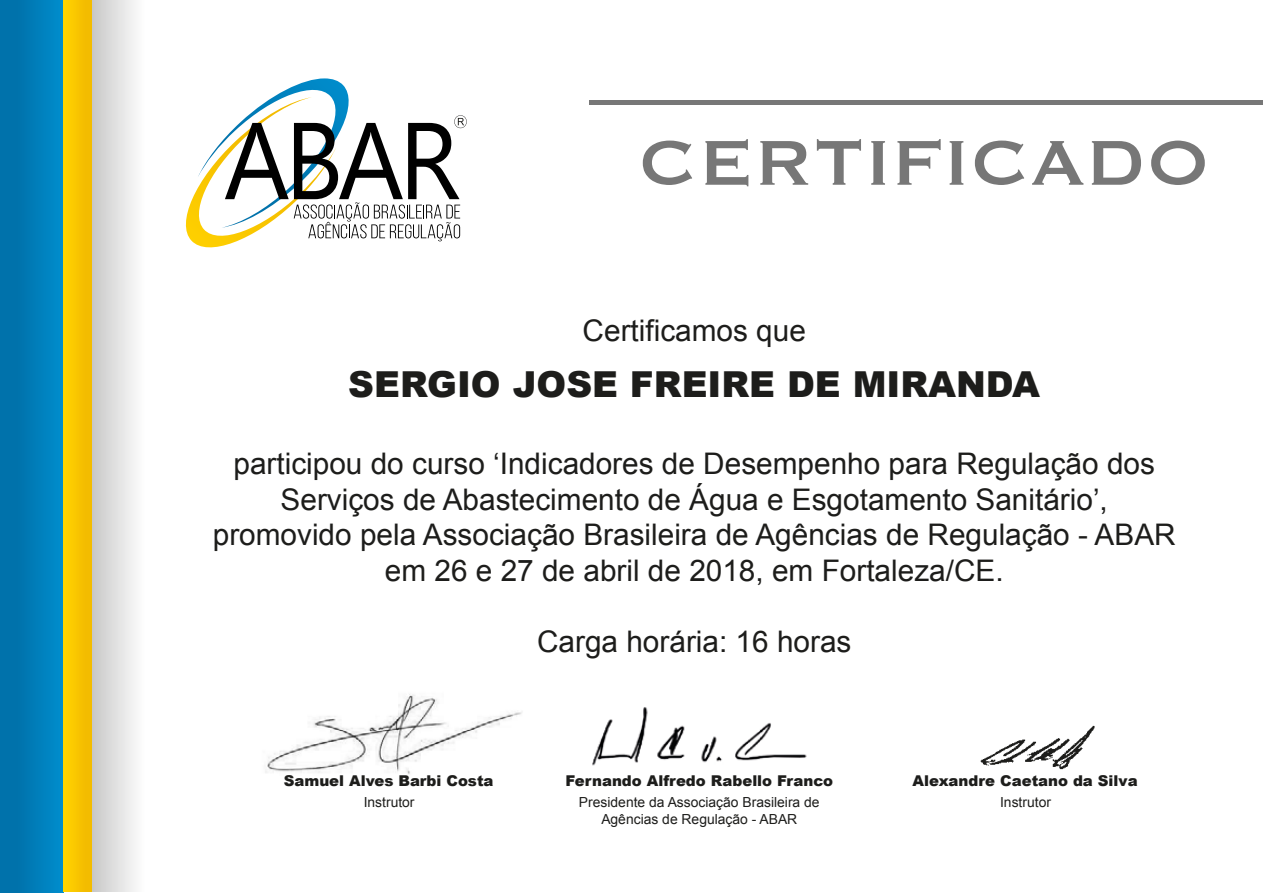
<style>
.page{position:relative;width:1263px;height:893px;background:#fff}
.page>*{position:absolute;margin:0;border:0;box-sizing:border-box;transform-origin:0 0}
.t1{font:83.1px "Copperplate";color:#777}
.t2{font:900 35.85px "Arial";color:#1d1d1b}
.t3{font:29.7px/35.7px "Arial";color:#1d1d1b;text-align:center}
.t4{font:900 14.85px "Arial";color:#1d1d1b}
.t5{font:13.95px/16.6px "Arial";color:#1d1d1b;text-align:center}
</style>
<div class="page">
<img style="left:980px;top:725px;width:115px;height:45px">
<img style="left:265px;top:694px;width:257px;height:81px">
<div style="left:0;top:0;width:64px;height:892px;background:linear-gradient(to right,#006ca4,#008ccb)"></div>
<div style="left:91px;top:0;width:73px;height:891px;background:linear-gradient(to right,#cbcaca,#fff)"></div>
<div style="left:64px;top:0;width:28px;height:891px;background:linear-gradient(to right,#ffd300,#f1b900)"></div>
<div style="left:590px;top:100px;width:673px;height:5px;background:#777"></div>
<svg style="left:185px;top:78px;width:282px;height:170px"></svg>
<img style="left:592px;top:707px;width:215px;height:59px">
<h1 class="t1" style="left:638px;top:108px;width:573px">CERTIFICADO</h1>
<p class="t3" style="left:583px;top:313px;width:225px">Certificamos que</p>
<p class="t2" style="left:348px;top:358px;width:693px">SERGIO JOSE FREIRE DE MIRANDA</p>
<p class="t3" style="left:213px;top:446px;width:964px">participou do curso ‘Indicadores de Desempenho para Regulação dos Serviços de Abastecimento de Água e Esgotamento Sanitário’, promovido pela Associação Brasileira de Agências de Regulação - ABAR em 26 e 27 de abril de 2018, em Fortaleza/CE.</p>
<p class="t3" style="left:537px;top:624px;width:316px">Carga horária: 16 horas</p>
<p class="t4" style="left:284px;top:770px;width:211px">Samuel Alves Barbi Costa</p>
<p class="t5" style="left:364px;top:794px;width:52px">Instrutor</p>
<p class="t4" style="left:565px;top:770px;width:269px">Fernando Alfredo Rabello Franco</p>
<p class="t5" style="left:579px;top:794px;width:242px">Presidente da Associação Brasileira de<br>Agências de Regulação - ABAR</p>
<p class="t4" style="left:912px;top:770px;width:226px">Alexandre Caetano da Silva</p>
<p class="t5" style="left:1000px;top:794px;width:52px">Instrutor</p>
</div>
